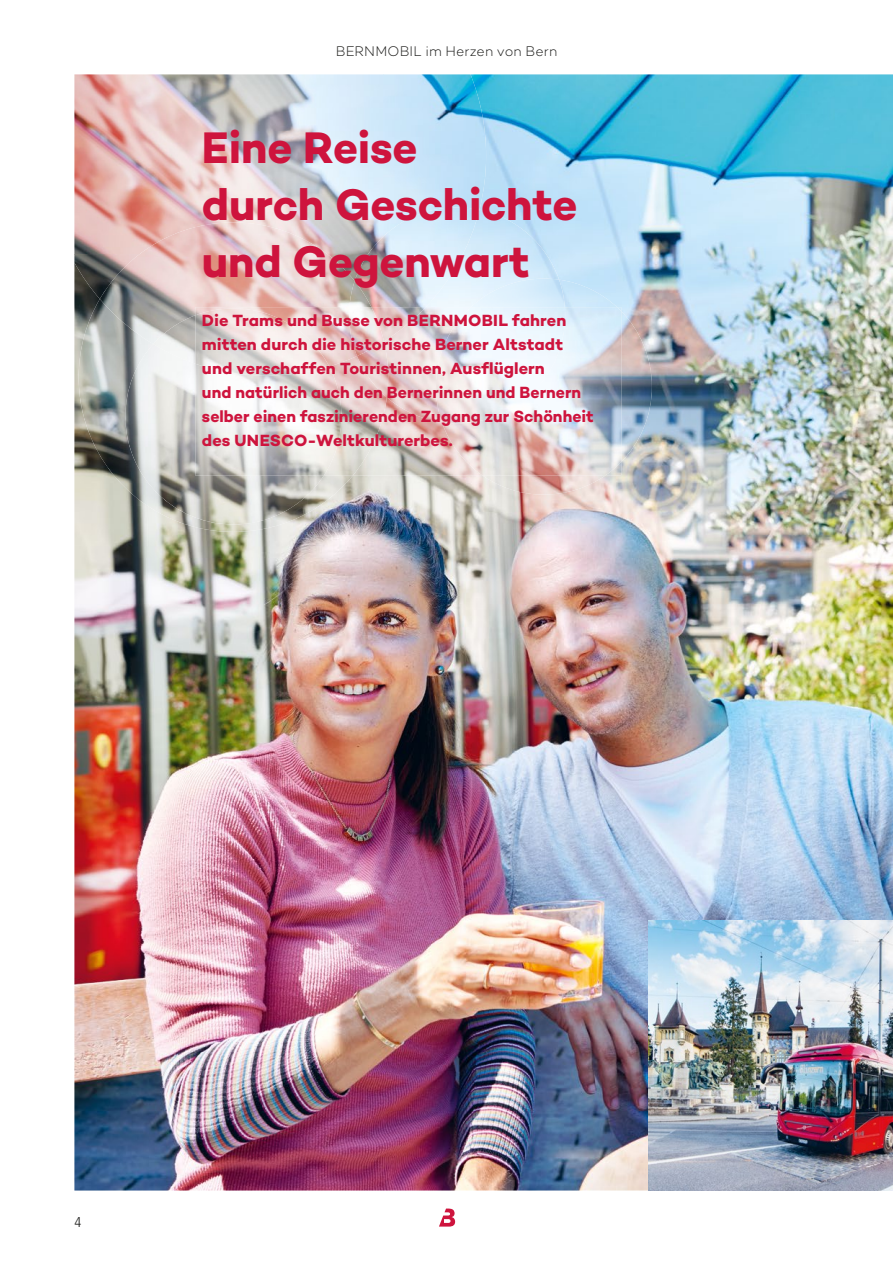
<style>
.page{position:relative;width:893px;height:1263px;background:#fff}
.page>*{position:absolute;margin:0;border:0;box-sizing:border-box;transform-origin:0 0}
.t1{font:700 45px/57px "Campton";letter-spacing:-.005em;color:#ce143d}
.t2{font:700 16.5px/24px "Campton";letter-spacing:.005em;color:#ce143d}
.t3{font:300 14.25px "Campton";letter-spacing:.01em;color:#1d1d1b}
.t4{font:300 condensed 14.25px "Frutiger LT Std";color:#1d1d1b}
</style>
<div class="page">
<svg style="left:439px;top:1208px;width:16px;height:18px"></svg>
<img style="left:74px;top:74px;width:819px;height:1116px">
<img style="left:648px;top:920px;width:245px;height:270px">
<img style="left:74px;top:74px;width:309px;height:180px">
<img style="left:383px;top:74px;width:103px;height:136px">
<img style="left:74px;top:254px;width:26px;height:45px">
<img style="left:79px;top:299px;width:46px;height:219px">
<img style="left:324px;top:476px;width:29px;height:37px">
<img style="left:170px;top:524px;width:138px;height:8px">
<img style="left:100px;top:222px;width:255px;height:122px">
<img style="left:483px;top:280px;width:169px;height:215px">
<img style="left:479px;top:210px;width:80px;height:69px">
<img style="left:355px;top:207px;width:124px;height:100px">
<img style="left:349px;top:281px;width:22px;height:26px">
<img style="left:471px;top:279px;width:94px;height:28px">
<img style="left:125px;top:344px;width:199px;height:180px">
<img style="left:153px;top:315px;width:42px;height:49px">
<img style="left:387px;top:422px;width:55px;height:54px">
<img style="left:341px;top:366px;width:46px;height:110px">
<img style="left:195px;top:307px;width:162px;height:59px">
<img style="left:442px;top:307px;width:179px;height:169px">
<img style="left:384px;top:307px;width:52px;height:115px">
<img style="left:384px;top:307px;width:42px;height:34px">
<img style="left:357px;top:341px;width:31px;height:56px">
<img style="left:349px;top:307px;width:35px;height:49px">
<img style="left:436px;top:307px;width:129px;height:116px">
<img style="left:195px;top:364px;width:146px;height:112px">
<img style="left:195px;top:308px;width:134px;height:68px">
<p class="t3" style="left:336px;top:42px;width:223px">BERNMOBIL im Herzen von Bern</p>
<h1 class="t1" style="left:202px;top:118px;width:377px">Eine Reise<br>durch Geschichte und Gegenwart</h1>
<p class="t2" style="left:202px;top:309px;width:393px">Die Trams und Busse von BERNMOBIL fahren mitten durch die historische Berner Altstadt und verschaffen Touristinnen, Ausflüglern<br>und natürlich auch den Bernerinnen und Bernern selber einen faszinierenden Zugang zur Schönheit des UNESCO-Weltkulturerbes.</p>
<p class="t4" style="left:74px;top:1213px;width:8px">4</p>
</div>
